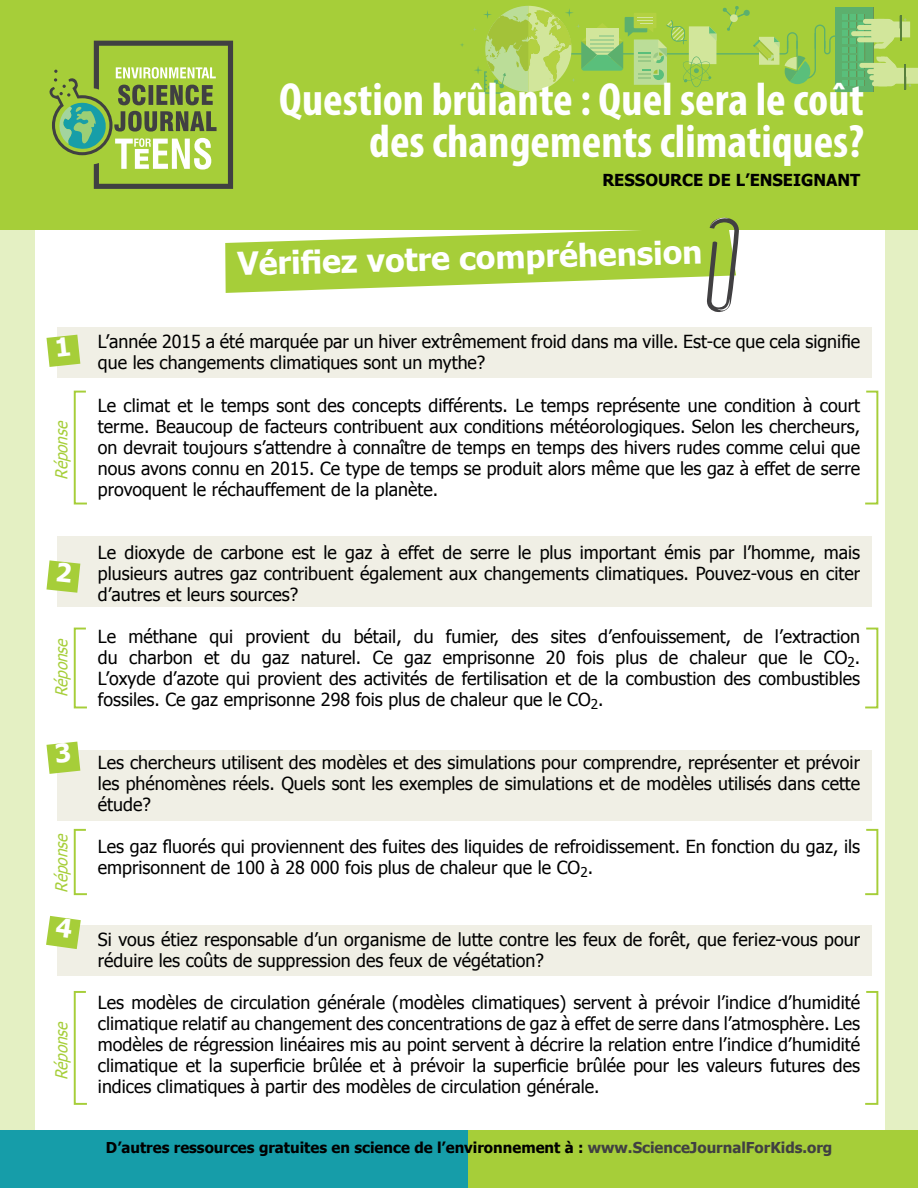
<style>
.page{position:relative;width:918px;height:1188px;background:#e4f0c3}
.page>*{position:absolute;margin:0;border:0;box-sizing:border-box;transform-origin:0 0}
.t1{font:700 condensed 46.65px/42px "Myriad Pro";color:#fff;text-align:right}
.t2{font:700 31.5px "Tahoma";color:#fff}
.t3{font:18px/21px "Tahoma";color:#000;text-align:justify}
.t4{font:italic 16.5px "Tahoma";color:#a6ce39;scale:.92 1}
.t5{font:700 16.5px "Tahoma";color:#000}
.t6{font:700 15px "Tahoma";color:#000}
.s1{color:#404042}
</style>
<div class="page">
<div style="left:35px;top:230px;width:849px;height:911px;background:#fff"></div>
<div style="left:0;top:0;width:918px;height:230px;background:#a6ce39"></div>
<div style="left:835px;top:7px;width:38px;height:85px;background:#5cb06d"></div>
<div style="left:867px;top:69px;width:23px;height:5px;background:#d2e69b;border-radius:2px"></div>
<div style="left:874px;top:63px;width:23px;height:23px;background:#d2e69b;border-radius:6px"></div>
<div style="left:872px;top:81px;width:17px;height:5px;background:#d2e69b;border-radius:2px"></div>
<div style="left:869px;top:75px;width:24px;height:5px;background:#d2e69b;border-radius:2px"></div>
<div style="left:859px;top:63px;width:24px;height:5px;background:#d2e69b;border-radius:2px"></div>
<div style="left:871px;top:19px;width:24px;height:23px;background:#d2e69b;border-radius:6px"></div>
<div style="left:863px;top:19px;width:23px;height:5px;background:#d2e69b;border-radius:2px"></div>
<div style="left:857px;top:25px;width:23px;height:5px;background:#d2e69b;border-radius:2px"></div>
<div style="left:857px;top:37px;width:23px;height:5px;background:#d2e69b;border-radius:2px"></div>
<div style="left:851px;top:31px;width:23px;height:5px;background:#d2e69b;border-radius:2px"></div>
<svg style="left:876px;top:57px;width:42px;height:32px"></svg>
<svg style="left:874px;top:16px;width:36px;height:33px"></svg>
<svg style="left:473px;top:6px;width:392px;height:88px"></svg>
<div style="left:452px;top:1130px;width:466px;height:58px;background:#a6ce39"></div>
<div style="left:0;top:1130px;width:468px;height:58px;background:#169da9"></div>
<svg style="left:49px;top:41px;width:184px;height:148px"></svg>
<svg style="left:225px;top:217px;width:514px;height:95px"></svg>
<div style="left:58px;top:327px;width:814px;height:51px;background:#f0efe5"></div>
<div style="left:58px;top:925px;width:814px;height:51px;background:#f0efe5"></div>
<div style="left:58px;top:536px;width:814px;height:71px;background:#f0efe5"></div>
<div style="left:58px;top:750px;width:814px;height:71px;background:#f0efe5"></div>
<svg style="left:865px;top:627px;width:14px;height:82px"></svg>
<svg style="left:73px;top:627px;width:14px;height:82px"></svg>
<svg style="left:865px;top:390px;width:14px;height:115px"></svg>
<svg style="left:73px;top:390px;width:14px;height:115px"></svg>
<svg style="left:865px;top:991px;width:14px;height:114px"></svg>
<svg style="left:73px;top:991px;width:14px;height:114px"></svg>
<svg style="left:865px;top:828px;width:14px;height:68px"></svg>
<svg style="left:73px;top:828px;width:14px;height:68px"></svg>
<svg style="left:46px;top:335px;width:34px;height:32px"></svg>
<svg style="left:46px;top:916px;width:35px;height:33px"></svg>
<svg style="left:46px;top:742px;width:34px;height:32px"></svg>
<svg style="left:46px;top:560px;width:34px;height:33px"></svg>
<p class="t4" style="left:50px;top:480px;width:70px;rotate:-90deg">Réponse</p>
<p class="t4" style="left:50px;top:697px;width:70px;rotate:-90deg">Réponse</p>
<p class="t4" style="left:50px;top:893px;width:70px;rotate:-90deg">Réponse</p>
<p class="t4" style="left:50px;top:1080px;width:70px;rotate:-90deg">Réponse</p>
<h1 class="t1" style="left:279px;top:79px;width:586px">Question brûlante : Quel sera le coût des changements climatiques?</h1>
<p class="t5" style="left:602px;top:169px;width:259px">Ressource de l’enseignant</p>
<h2 class="t2" style="left:237px;top:240px;width:466px;rotate:-1deg">Vérifi ez votre compréhension</h2>
<p class="t3" style="left:98px;top:331px;width:764px">L’année 2015 a été marquée par un hiver extrêmement froid dans ma ville. Est-ce que cela signifie que les changements climatiques sont un mythe?</p>
<p class="t3" style="left:98px;top:394px;width:764px">Le climat et le temps sont des concepts différents. Le temps représente une condition à court terme. Beaucoup de facteurs contribuent aux conditions météorologiques. Selon les chercheurs, on devrait toujours s’attendre à connaître de temps en temps des hivers rudes comme celui que nous avons connu en 2015. Ce type de temps se produit alors même que les gaz à effet de serre provoquent le réchauffement de la planète.</p>
<p class="t3" style="left:98px;top:541px;width:764px">Le dioxyde de carbone est le gaz à effet de serre le plus important émis par l’homme, mais plusieurs autres gaz contribuent également aux changements climatiques. Pouvez-vous en citer d’autres et leurs sources?</p>
<p class="t3" style="left:98px;top:625px;width:764px">Le méthane qui provient du bétail, du fumier, des sites d’enfouissement, de l’extraction du charbon et du gaz naturel. Ce gaz emprisonne 20 fois plus de chaleur que le CO<sub>2</sub>.<br>L’oxyde d’azote qui provient des activités de fertilisation et de la combustion des combustibles fossiles. Ce gaz emprisonne 298 fois plus de chaleur que le CO<sub>2</sub>.</p>
<p class="t3" style="left:98px;top:751px;width:764px">Les chercheurs utilisent des modèles et des simulations pour comprendre, représenter et prévoir les phénomènes réels. Quels sont les exemples de simulations et de modèles utilisés dans cette étude?</p>
<p class="t3" style="left:98px;top:835px;width:764px">Les gaz fluorés qui proviennent des fuites des liquides de refroidissement. En fonction du gaz, ils emprisonnent de 100 à 28 000 fois plus de chaleur que le CO<sub>2</sub>.</p>
<p class="t3" style="left:98px;top:928px;width:764px">Si vous étiez responsable d’un organisme de lutte contre les feux de forêt, que feriez-vous pour réduire les coûts de suppression des feux de végétation?</p>
<p class="t3" style="left:98px;top:991px;width:764px">Les modèles de circulation générale (modèles climatiques) servent à prévoir l’indice d’humidité climatique relatif au changement des concentrations de gaz à effet de serre dans l’atmosphère. Les modèles de régression linéaires mis au point servent à décrire la relation entre l’indice d’humidité climatique et la superficie brûlée et à prévoir la superficie brûlée pour les valeurs futures des indices climatiques à partir des modèles de circulation générale.</p>
<p class="t6" style="left:106px;top:1137px;width:728px">D’autres ressources gratuites en science de l’environnement à : <span class="s1">www.ScienceJournalForKids.org</span></p>
</div>
